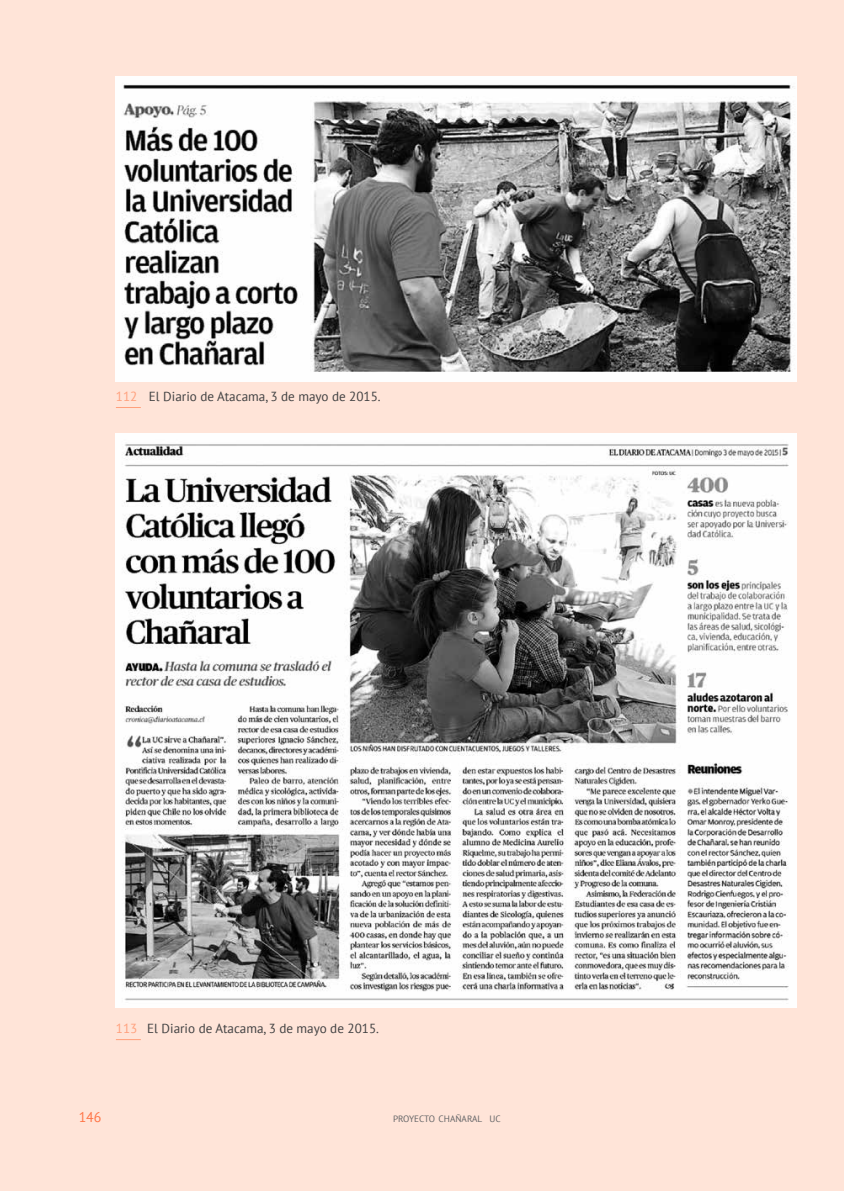
<style>
.page{position:relative;width:844px;height:1191px;background:#fff}
.page>*{position:absolute;margin:0;border:0;box-sizing:border-box;transform-origin:0 0}
.t1{font:14px "PT Sans";color:#ff7446}
.t2{font:13.12px "PT Sans";color:#414142}
.t3{font:13.12px "PT Sans";color:#ffa07c}
.t4{font:9.1px "PT Sans";color:#636466}
.s1{color:#ffa07c}
</style>
<div class="page">
<div style="left:0;top:0;width:843px;height:1191px;background:#ffe4d8"></div>
<svg style="left:116px;top:407px;width:25px;height:1px"></svg>
<svg style="left:116px;top:1039px;width:25px;height:1px"></svg>
<img style="left:116px;top:77px;width:679px;height:305px">
<img style="left:116px;top:433px;width:679px;height:574px">
<p class="t3" style="left:116px;top:387px;width:23px">112</p>
<p class="t2" style="left:149px;top:388px;width:233px">El Diario de Atacama, 3 de mayo de 2015.</p>
<p class="t2" style="left:116px;top:1019px;width:264px"><span class="s1">113</span> El Diario de Atacama, 3 de mayo de 2015.</p>
<p class="t1" style="left:79px;top:1107px;width:24px">146</p>
<p class="t4" style="left:393px;top:1112px;width:109px">PROYECTO CHAÑARAL UC</p>
</div>
